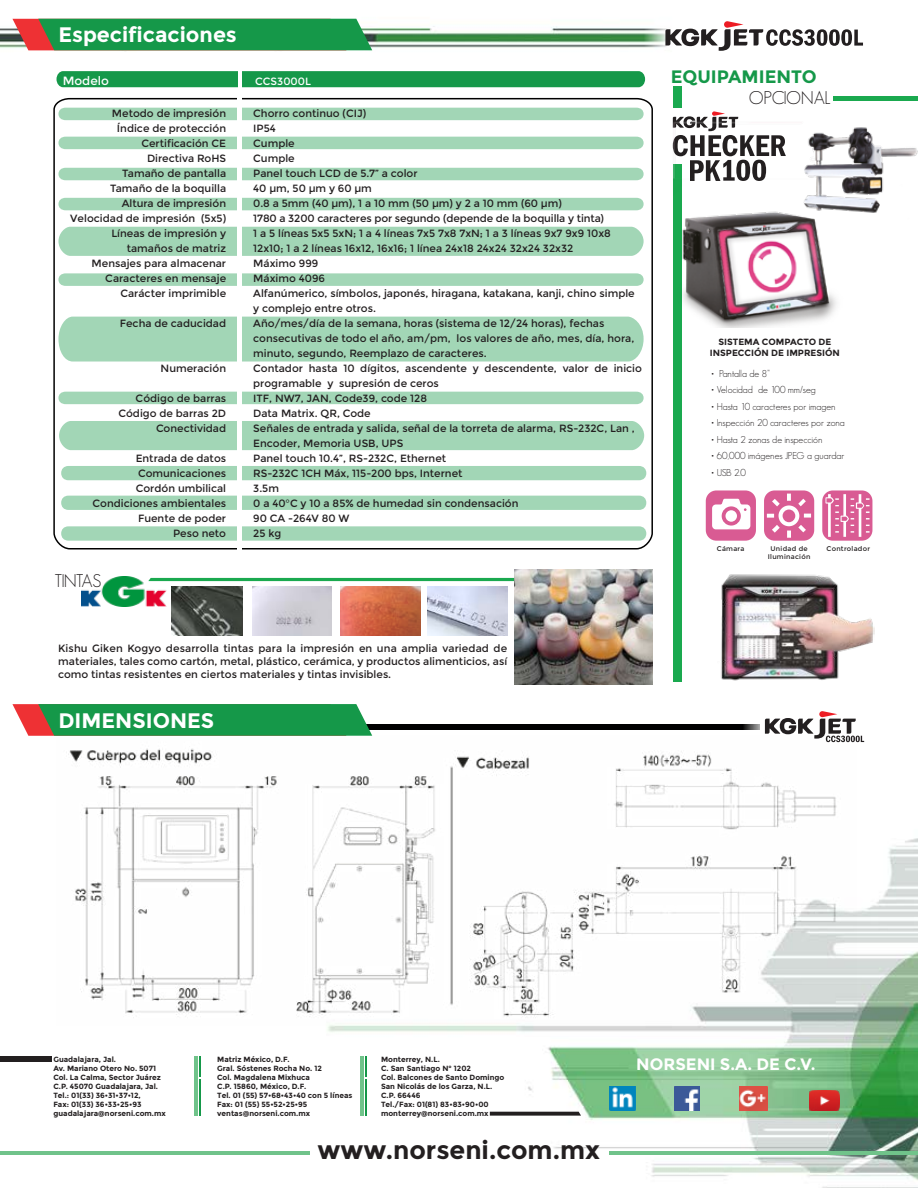
<style>
.page{position:relative;width:918px;height:1188px;background:#fff}
.page>*{position:absolute;margin:0;border:0;box-sizing:border-box;transform-origin:0 0}
.t1{font:700 25.5px "Montserrat";color:#231f20}
.t2{font:700 21px "Montserrat";color:#fff}
.t3{font:700 18px "Montserrat";color:#159849}
.t4{font:300 18px "Geosans";letter-spacing:-.03em;color:#231f20}
.t5{font:300 18px "Geosans";letter-spacing:-.05em;color:#231f20}
.t6{font:700 16.5px "Montserrat";color:#fff}
.t7{font:12px "Montserrat";color:#fff}
.t8{font:10.5px/15px "Montserrat";color:#231f20}
.t9{font:10.5px "Montserrat";color:#fff}
.t10{font:300 9.75px "Geosans";color:#231f20}
.t11{font:700 9px "Montserrat";color:#231f20}
.t12{font:700 7.5px "Montserrat";color:#231f20}
.t13{font:6.75px "Montserrat";letter-spacing:.04em;color:#231f20}
</style>
<div class="page">
<img style="left:0;top:18px;width:918px;height:1170px">
<svg style="left:53px;top:97px;width:601px;height:453px"></svg>
<hr style="left:238px;top:95px;width:4px;height:456px;background:#fff">
<div style="left:355px;top:724px;width:405px;height:6px;background:#000001"></div>
<svg style="left:12px;top:704px;width:360px;height:32px;background:#2f944f"></svg>
<svg style="left:12px;top:19px;width:360px;height:31px;background:#2b924c"></svg>
<img style="left:674px;top:1086px;width:26px;height:25px">
<img style="left:739px;top:1086px;width:28px;height:25px">
<img style="left:809px;top:1090px;width:30px;height:21px">
<img style="left:610px;top:1086px;width:25px;height:25px">
<hr style="left:610px;top:1151px;width:308px;height:4px;background:#70c38a">
<hr style="left:0;top:1151px;width:310px;height:4px;background:#70c38a">
<div style="left:0;top:1056px;width:52px;height:6px;background:#231f20"></div>
<svg style="left:490px;top:1112px;width:91px;height:4px"></svg>
<hr style="left:195px;top:1057px;width:3px;height:59px;background:#70c38a">
<hr style="left:360px;top:1057px;width:3px;height:59px;background:#70c38a">
<svg style="left:200px;top:1057px;width:1px;height:20px"></svg>
<hr style="left:365px;top:1057px;width:2px;height:20px;background:#159849">
<hr style="left:200px;top:1079px;width:1px;height:37px;background:#159849">
<hr style="left:365px;top:1079px;width:2px;height:37px;background:#159849">
<div style="left:57px;top:71px;width:588px;height:16px;background:#159849"></div>
<hr style="left:238px;top:65px;width:3px;height:29px;background:#fff">
<img style="left:56px;top:735px;width:801px;height:291px">
<div style="left:644px;top:0;width:140px;height:72px;background:#fff"></div>
<svg style="left:665px;top:21px;width:198px;height:30px"></svg>
<svg style="left:167px;top:578px;width:348px;height:3px"></svg>
<img style="left:82px;top:577px;width:85px;height:30px">
<img style="left:515px;top:570px;width:138px;height:115px">
<img style="left:428px;top:586px;width:79px;height:50px">
<img style="left:341px;top:586px;width:79px;height:50px">
<img style="left:252px;top:586px;width:79px;height:50px">
<img style="left:172px;top:586px;width:71px;height:50px">
<hr style="left:834px;top:97px;width:84px;height:4px;background:#1aa94f">
<div style="left:673px;top:164px;width:9px;height:517px;background:#1aa94f"></div>
<div style="left:673px;top:86px;width:9px;height:22px;background:#1aa94f"></div>
<svg style="left:673px;top:111px;width:113px;height:11px"></svg>
<img style="left:711px;top:564px;width:164px;height:121px">
<img style="left:673px;top:122px;width:245px;height:206px">
<svg style="left:764px;top:490px;width:50px;height:51px"></svg>
<svg style="left:706px;top:490px;width:50px;height:51px"></svg>
<div style="left:783px;top:510px;width:12px;height:12px;background:#d95b93;border-radius:50%"></div>
<svg style="left:822px;top:490px;width:50px;height:51px;background:#e181ac"></svg>
<div style="left:743px;top:690px;width:134px;height:70px;background:#fff"></div>
<svg style="left:765px;top:711px;width:99px;height:31px"></svg>
<p class="t2" style="left:58px;top:23px;width:180px">Especificaciones</p>
<p class="t7" style="left:63px;top:74px;width:48px">Modelo</p>
<p class="t9" style="left:255px;top:75px;width:57px">CCS3000L</p>
<p class="t8" style="left:112px;top:106px;width:116px">Metodo de impresión</p>
<p class="t8" style="left:117px;top:121px;width:111px">Índice de protección</p>
<p class="t8" style="left:141px;top:136px;width:86px">Certificación CE</p>
<p class="t8" style="left:147px;top:151px;width:81px">Directiva RoHS</p>
<p class="t8" style="left:122px;top:166px;width:105px">Tamaño de pantalla</p>
<p class="t8" style="left:110px;top:181px;width:117px">Tamaño de la boquilla</p>
<p class="t8" style="left:122px;top:196px;width:106px">Altura de impresión</p>
<p class="t8" style="left:70px;top:211px;width:157px">Velocidad de impresión (5x5)</p>
<p class="t8" style="left:111px;top:226px;width:116px">Líneas de impresión y</p>
<p class="t8" style="left:127px;top:241px;width:101px">tamaños de matriz</p>
<p class="t8" style="left:92px;top:256px;width:136px">Mensajes para almacenar</p>
<p class="t8" style="left:105px;top:271px;width:122px">Caracteres en mensaje</p>
<p class="t8" style="left:120px;top:286px;width:107px">Carácter imprimible</p>
<p class="t8" style="left:120px;top:316px;width:108px">Fecha de caducidad</p>
<p class="t8" style="left:161px;top:361px;width:67px">Numeración</p>
<p class="t8" style="left:136px;top:391px;width:92px">Código de barras</p>
<p class="t8" style="left:118px;top:406px;width:109px">Código de barras 2D</p>
<p class="t8" style="left:156px;top:421px;width:72px">Conectividad</p>
<p class="t8" style="left:136px;top:451px;width:92px">Entrada de datos</p>
<p class="t8" style="left:138px;top:466px;width:90px">Comunicaciones</p>
<p class="t8" style="left:136px;top:481px;width:92px">Cordón umbilical</p>
<p class="t8" style="left:93px;top:496px;width:135px">Condiciones ambientales</p>
<p class="t8" style="left:138px;top:511px;width:89px">Fuente de poder</p>
<p class="t8" style="left:173px;top:526px;width:55px">Peso neto</p>
<p class="t5" style="left:55px;top:571px;width:48px">TINTAS</p>
<p class="t8" style="left:253px;top:106px;width:115px">Chorro continuo (CIJ)</p>
<p class="t8" style="left:253px;top:121px;width:24px">IP54</p>
<p class="t8" style="left:253px;top:136px;width:43px">Cumple</p>
<p class="t8" style="left:253px;top:151px;width:43px">Cumple</p>
<p class="t8" style="left:253px;top:166px;width:166px">Panel touch LCD de 5.7” a color</p>
<p class="t8" style="left:253px;top:181px;width:120px">40 μm, 50 μm y 60 μm</p>
<p class="t8" style="left:253px;top:196px;width:310px">0.8 a 5mm (40 μm), 1 a 10 mm (50 μm) y 2 a 10 mm (60 μm)</p>
<p class="t8" style="left:253px;top:211px;width:352px">1780 a 3200 caracteres por segundo (depende de la boquilla y tinta)</p>
<p class="t8" style="left:253px;top:226px;width:359px">1 a 5 líneas 5x5 5xN; 1 a 4 líneas 7x5 7x8 7xN; 1 a 3 líneas 9x7 9x9 10x8<br>12x10; 1 a 2 líneas 16x12, 16x16; 1 línea 24x18 24x24 32x24 32x32</p>
<p class="t8" style="left:253px;top:256px;width:67px">Máximo 999</p>
<p class="t8" style="left:253px;top:271px;width:73px">Máximo 4096</p>
<p class="t8" style="left:253px;top:286px;width:383px">Alfanúmerico, símbolos, japonés, hiragana, katakana, kanji, chino simple y complejo entre otros.</p>
<p class="t8" style="left:253px;top:316px;width:383px">Año/mes/día de la semana, horas (sistema de 12/24 horas), fechas consecutivas de todo el año, am/pm, los valores de año, mes, día, hora, minuto, segundo, Reemplazo de caracteres.</p>
<p class="t8" style="left:253px;top:361px;width:390px">Contador hasta 10 dígitos, ascendente y descendente, valor de inicio programable y supresión de ceros</p>
<p class="t8" style="left:253px;top:391px;width:175px">ITF, NW7, JAN, Code39, code 128</p>
<p class="t8" style="left:253px;top:406px;width:119px">Data Matrix. QR, Code</p>
<p class="t8" style="left:253px;top:421px;width:383px">Señales de entrada y salida, señal de la torreta de alarma, RS-232C, Lan ,<br>Encoder, Memoria USB, UPS</p>
<p class="t8" style="left:253px;top:451px;width:194px">Panel touch 10.4”, RS-232C, Ethernet</p>
<p class="t8" style="left:253px;top:466px;width:211px">RS-232C 1CH Máx, 115-200 bps, Internet</p>
<p class="t8" style="left:253px;top:481px;width:27px">3.5m</p>
<p class="t8" style="left:253px;top:496px;width:267px">0 a 40°C y 10 a 85% de humedad sin condensación</p>
<p class="t8" style="left:253px;top:511px;width:98px">90 CA -264V 80 W</p>
<p class="t8" style="left:253px;top:526px;width:30px">25 kg</p>
<p class="t8" style="left:58px;top:643px;width:451px;line-height:12.6px;text-align:justify">Kishu Giken Kogyo desarrolla tintas para la impresión en una amplia variedad de materiales, tales como cartón, metal, plástico, cerámica, y productos alimenticios, así como tintas resistentes en ciertos materiales y tintas invisibles.</p>
<p class="t2" style="left:58px;top:708px;width:157px">DIMENSIONES</p>
<p class="t3" style="left:671px;top:66px;width:147px">EQUIPAMIENTO</p>
<p class="t4" style="left:749px;top:88px;width:84px">OPCIONAL</p>
<p class="t11" style="left:719px;top:337px;width:114px">SISTEMA COMPACTO DE</p>
<p class="t11" style="left:710px;top:347px;width:132px">INSPECCIÓN DE IMPRESIÓN</p>
<p class="t10" style="left:711px;top:368px;width:60px">• Pantalla de 8”</p>
<p class="t10" style="left:711px;top:384px;width:106px">• Velocidad de 100 mm/seg</p>
<p class="t10" style="left:711px;top:401px;width:126px">• Hasta 10 caracteres por imagen</p>
<p class="t10" style="left:711px;top:417px;width:135px">• Inspección 20 caracteres por zona</p>
<p class="t10" style="left:711px;top:434px;width:113px">• Hasta 2 zonas de inspección</p>
<p class="t10" style="left:711px;top:450px;width:135px">• 60,000 imágenes JPEG a guardar</p>
<p class="t10" style="left:711px;top:467px;width:36px">• USB 2.0</p>
<p class="t13" style="left:717px;top:545px;width:29px">Cámara</p>
<p class="t13" style="left:771px;top:545px;width:39px">Unidad de</p>
<p class="t13" style="left:768px;top:553px;width:44px">Iluminación</p>
<p class="t13" style="left:827px;top:545px;width:45px">Controlador</p>
<p class="t12" style="left:53px;top:1055px;width:64px">Guadalajara, Jal.</p>
<p class="t12" style="left:53px;top:1064px;width:104px">Av. Mariano Otero No. 5071</p>
<p class="t12" style="left:53px;top:1073px;width:109px">Col. La Calma, Sector Juárez</p>
<p class="t12" style="left:53px;top:1082px;width:106px">C.P. 45070 Guadalajara, Jal.</p>
<p class="t12" style="left:53px;top:1091px;width:89px">Tel.: 01(33) 36•31•37•12,</p>
<p class="t12" style="left:53px;top:1100px;width:90px">Fax: 01(33) 36•33•25•93</p>
<p class="t12" style="left:53px;top:1109px;width:114px">guadalajara@norseni.com.mx</p>
<p class="t12" style="left:217px;top:1055px;width:74px">Matriz México, D.F.</p>
<p class="t12" style="left:217px;top:1064px;width:106px">Gral. Sóstenes Rocha No. 12</p>
<p class="t12" style="left:217px;top:1073px;width:94px">Col. Magdalena Mixhuca</p>
<p class="t12" style="left:217px;top:1082px;width:90px">C.P. 15860, México, D.F.</p>
<p class="t12" style="left:217px;top:1091px;width:137px">Tel. 01 (55) 57•68•43•40 con 5 líneas</p>
<p class="t12" style="left:217px;top:1100px;width:92px">Fax: 01 (55) 55•52•25•95</p>
<p class="t12" style="left:217px;top:1109px;width:94px">ventas@norseni.com.mx</p>
<p class="t12" style="left:381px;top:1055px;width:60px">Monterrey, N.L.</p>
<p class="t12" style="left:381px;top:1064px;width:91px">C. San Santiago N° 1202</p>
<p class="t12" style="left:381px;top:1073px;width:125px">Col. Balcones de Santo Domingo</p>
<p class="t12" style="left:381px;top:1082px;width:113px">San Nicolás de los Garza, N.L.</p>
<p class="t12" style="left:381px;top:1091px;width:41px">C.P. 66446</p>
<p class="t12" style="left:381px;top:1100px;width:109px">Tel./Fax: 01(81) 83•83•90•00</p>
<p class="t12" style="left:381px;top:1109px;width:109px">monterrey@norseni.com.mx</p>
<p class="t1" style="left:317px;top:1135px;width:284px">www.norseni.com.mx</p>
<p class="t6" style="left:636px;top:1055px;width:181px">NORSENI S.A. DE C.V.</p>
</div>
